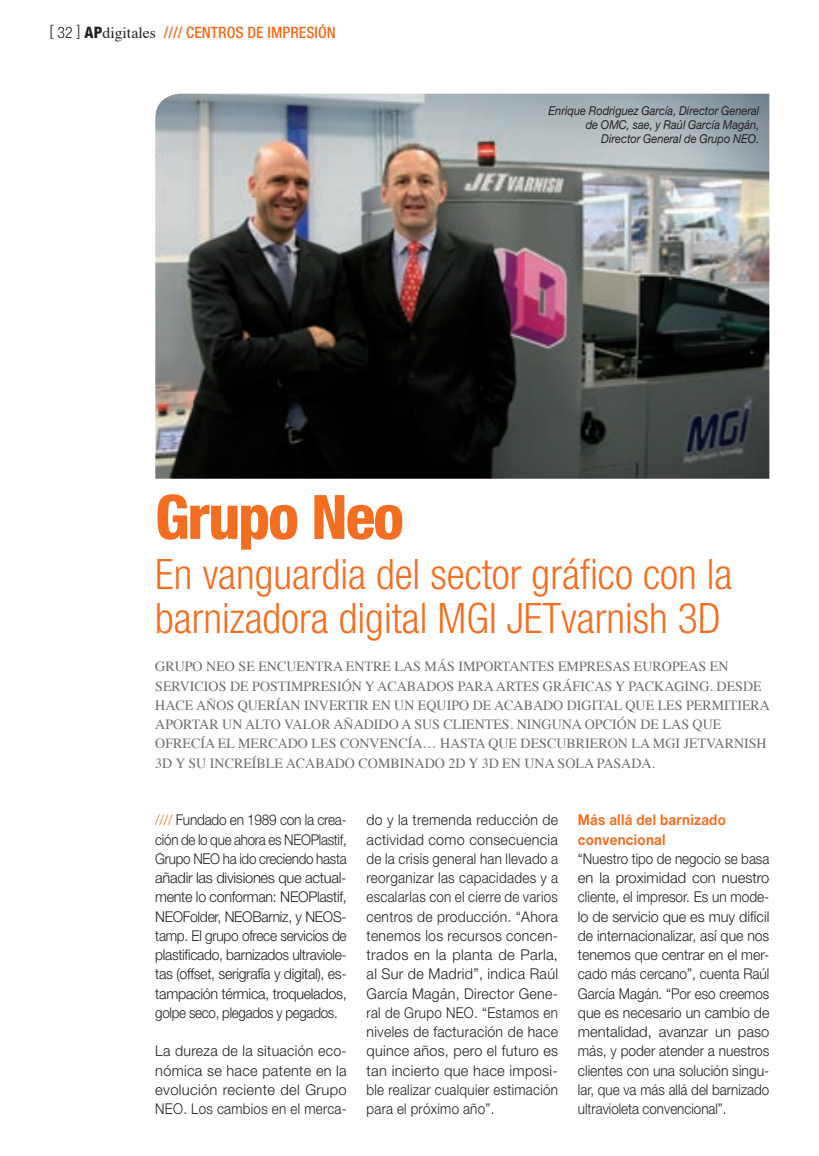
<style>
.page{position:relative;width:819px;height:1156px;background:#fff}
.page>*{position:absolute;margin:0;border:0;box-sizing:border-box;transform-origin:0 0}
.t1{font:800 condensed 61.25px "Helvetica Neue";letter-spacing:-.03em;color:#f36e21}
.t2{font:300 condensed 42px/43.8px "Helvetica Neue";color:#f36e21}
.t3{font:500 condensed 15.75px "Helvetica Neue";color:#f36e21}
.t4{font:300 14.88px/19.2px "Helvetica Neue";color:#231f20;text-align:justify;scale:.94 1}
.t5{font:300 14.88px/19.2px "Helvetica Neue";color:#231f20;text-align:justify;scale:.9 1}
.t6{font:300 14.88px/19.2px "Helvetica Neue";color:#231f20;text-align:justify;scale:.92 1}
.t7{font:300 14.88px/19.2px "Helvetica Neue";color:#231f20;text-align:justify;scale:.95 1}
.t8{font:700 14.88px/19.2px "Helvetica Neue";letter-spacing:.02em;color:#f36e21;scale:.9 1}
.t9{font:14px/19.2px "Times";color:#6c6d70}
.t10{font:italic 12.25px/14px "Helvetica Neue";color:#231f20;text-align:right;scale:.9 1}
.s1{font-weight:300;color:#231f20}
.s2{font-weight:800;color:#231f20}
.s3{font-family:"Times";font-weight:400;font-stretch:normal;color:#231f20}
.s4{color:#f36e21}
</style>
<div class="page">
<img style="left:155px;top:94px;width:614px;height:385px">
<p class="t3" style="left:50px;top:23px;width:288px"><span class="s1">[ 32 ]</span> <span class="s2">AP</span><span class="s3">digitales</span> //// CENTROS DE IMPRESIÓN</p>
<h1 class="t1" style="left:155px;top:479px;width:250px">Grupo Neo</h1>
<p class="t10" style="left:548px;top:104px;width:236px">Enrique Rodriguez García, Director General de OMC, sae, y Raúl García Magán,<br>Director General de Grupo NEO.</p>
<h2 class="t2" style="left:155px;top:552px;width:578px">En vanguardia del sector gráfico con la barnizadora digital MGI JETvarnish 3D</h2>
<p class="t9" style="left:155px;top:656px;width:616px">GRUPO NEO SE ENCUENTRA ENTRE LAS MÁS IMPORTANTES EMPRESAS EUROPEAS EN SERVICIOS DE POSTIMPRESIÓN Y ACABADOS PARA ARTES GRÁFICAS Y PACKAGING. DESDE HACE AÑOS QUERÍAN INVERTIR EN UN EQUIPO DE ACABADO DIGITAL QUE LES PERMITIERA APORTAR UN ALTO VALOR AÑADIDO A SUS CLIENTES. NINGUNA OPCIÓN DE LAS QUE OFRECÍA EL MERCADO LES CONVENCÍA… HASTA QUE DESCUBRIERON LA MGI JETVARNISH 3D Y SU INCREÍBLE ACABADO COMBINADO 2D Y 3D EN UNA SOLA PASADA.</p>
<p class="t6" style="left:155px;top:810px;width:209px"><span class="s4">////</span> Fundado en 1989 con la crea&shy;ción de lo que ahora es NEOPlastif, Grupo NEO ha ido creciendo hasta añadir las divisiones que actual&shy;mente lo conforman: NEOPlastif, NEOFolder, NEOBarniz, y NEOS&shy;tamp. El grupo ofrece servicios de plastificado, barnizados ultraviole&shy;tas (offset, serigrafía y digital), es&shy;tampación térmica, troquelados, golpe seco, plegados y pegados.</p>
<p class="t7" style="left:155px;top:1041px;width:203px">La dureza de la situación eco&shy;nómica se hace patente en la evolución reciente del Grupo NEO. Los cambios en el merca-</p>
<p class="t4" style="left:366px;top:810px;width:205px">do y la tremenda reducción de actividad como consecuencia de la crisis general han llevado a reorganizar las capacidades y a escalarlas con el cierre de varios centros de producción. “Ahora tenemos los recursos concen&shy;trados en la planta de Parla, al Sur de Madrid”, indica Raúl García Magán, Director Gene&shy;ral de Grupo NEO. “Estamos en niveles de facturación de hace quince años, pero el futuro es tan incierto que hace imposi&shy;ble realizar cualquier estimación para el próximo año”.</p>
<p class="t8" style="left:578px;top:810px;width:166px">Más allá del barnizado convencional</p>
<p class="t5" style="left:578px;top:848px;width:214px">“Nuestro tipo de negocio se basa en la proximidad con nuestro cliente, el impresor. Es un mode&shy;lo de servicio que es muy difícil de internacionalizar, así que nos tenemos que centrar en el mer&shy;cado más cercano”, cuenta Raúl García Magán. “Por eso creemos que es necesario un cambio de mentalidad, avanzar un paso más, y poder atender a nuestros clientes con una solución singu&shy;lar, que va más allá del barnizado ultravioleta convencional”.</p>
</div>
